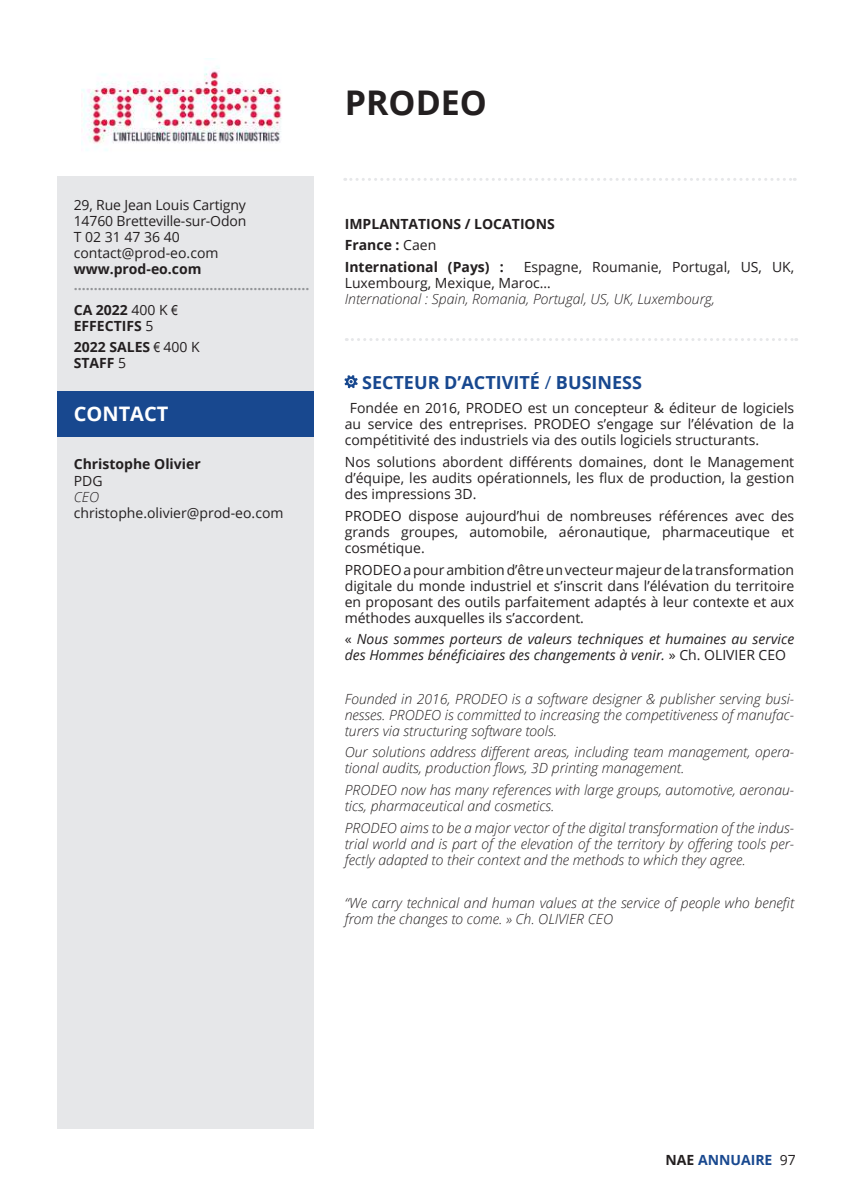
<style>
.page{position:relative;width:851px;height:1191px;background:#fff}
.page>*{position:absolute;margin:0;border:0;box-sizing:border-box;transform-origin:0 0}
.t1{font:700 34px "Open Sans";color:#231f20}
.t2{font:700 20px "Open Sans";color:#fff}
.t3{font:700 18px "Open Sans";color:#18488f}
.t4{font:14px/16px "Open Sans";color:#231f20;text-align:justify}
.t5{font:italic 300 14px/16px "Open Sans";color:#231f20}
.t6{font:700 14px/21.6px "Open Sans";color:#231f20}
.t7{font:italic 14px/16px "Open Sans";color:#231f20}
.t8{font:700 14px/24.6px "Open Sans";color:#939598}
.t9{font:700 14px "Open Sans";color:#18488f}
.s1{color:#231f20}
.s2{font-weight:400;color:#231f20}
.s3{font-family:"Arial Narrow";font-weight:400;color:#231f20}
.s4{font-weight:400}
.s5{font-family:"Arial Narrow";font-weight:400}
.s6{font-style:normal}
</style>
<div class="page">
<svg style="left:345px;top:178px;width:450px;height:3px"></svg>
<div style="left:57px;top:176px;width:256px;height:952px;background:#e6e7e9"></div>
<svg style="left:345px;top:375px;width:12px;height:13px"></svg>
<div style="left:57px;top:391px;width:256px;height:45px;background:#18488f"></div>
<svg style="left:346px;top:338px;width:450px;height:3px"></svg>
<img style="left:81px;top:66px;width:201px;height:85px">
<p class="t4" style="left:74px;top:196px;width:174px;text-align:left">29, Rue Jean Louis Cartigny<br>14760 Bretteville-sur-Odon<br>T 02 31 47 36 40 contact@prod-eo.com</p>
<p class="t6" style="left:74px;top:258px;width:129px">www.prod-eo.com</p>
<p class="t8" style="left:74px;top:272px;width:237px">...........................................................<br><span class="s1">CA 2022</span> <span class="s2">400 K</span> <span class="s3">€</span></p>
<p class="t6" style="left:74px;top:314px;width:127px">EFFECTIFS <span class="s4">5<br></span>2022 SALES <span class="s5">€</span> <span class="s4">400 K</span></p>
<p class="t6" style="left:74px;top:352px;width:54px">STAFF <span class="s4">5</span></p>
<h2 class="t2" style="left:74px;top:400px;width:96px">CONTACT</h2>
<p class="t6" style="left:74px;top:453px;width:128px">Christophe Olivier</p>
<p class="t4" style="left:74px;top:472px;width:30px">PDG</p>
<p class="t5" style="left:74px;top:488px;width:27px">CEO</p>
<p class="t4" style="left:74px;top:504px;width:211px">christophe.olivier@prod-eo.com</p>
<h1 class="t1" style="left:345px;top:79px;width:144px">PRODEO</h1>
<p class="t6" style="left:345px;top:212px;width:212px">IMPLANTATIONS / LOCATIONS<br>France : <span class="s4">Caen<br></span>International (Pays) :</p>
<p class="t4" style="left:345px;top:258px;width:451px;text-indent:179px">Espagne, Roumanie, Portugal, US, UK,<br>Luxembourg, Mexique, Maroc…</p>
<p class="t5" style="left:345px;top:290px;width:371px">International : Spain, Romania, Portugal, US, UK, Luxembourg,</p>
<p class="t3" style="left:362px;top:370px;width:281px">SECTEUR D’ACTIVITÉ <span class="s4">/</span> BUSINESS</p>
<p class="t4" style="left:345px;top:400px;width:451px;text-indent:5px">Fondée en 2016, PRODEO est un concepteur &amp; éditeur de logiciels au service des entreprises. PRODEO s’engage sur l’élévation de la compétitivité des industriels via des outils logiciels structurants.</p>
<p class="t4" style="left:345px;top:454px;width:451px">Nos solutions abordent différents domaines, dont le Management d’équipe, les audits opérationnels, les flux de production, la gestion des impressions 3D.</p>
<p class="t4" style="left:345px;top:507px;width:451px">PRODEO dispose aujourd’hui de nombreuses références avec des grands groupes, automobile, aéronautique, pharmaceutique et cosmétique.</p>
<p class="t4" style="left:345px;top:561px;width:451px">PRODEO a pour ambition d’être un vecteur majeur de la transformation digitale du monde industriel et s’inscrit dans l’élévation du territoire en proposant des outils parfaitement adaptés à leur contexte et aux méthodes auxquelles ils s’accordent.</p>
<p class="t7" style="left:345px;top:631px;width:451px"><span class="s6">«</span> Nous sommes porteurs de valeurs techniques et humaines au service des Hommes bénéficiaires des changements à venir. <span class="s6">» Ch. OLIVIER CEO</span></p>
<p class="t5" style="left:345px;top:690px;width:451px;text-align:justify">Founded in 2016, PRODEO is a software designer &amp; publisher serving busi&shy;nesses. PRODEO is committed to increasing the competitiveness of manufac&shy;turers via structuring software tools.</p>
<p class="t5" style="left:345px;top:743px;width:451px">Our solutions address different areas, including team management, opera&shy;tional audits, production flows, 3D printing management.</p>
<p class="t5" style="left:345px;top:781px;width:451px">PRODEO now has many references with large groups, automotive, aeronau&shy;tics, pharmaceutical and cosmetics.</p>
<p class="t5" style="left:345px;top:819px;width:451px;text-align:justify">PRODEO aims to be a major vector of the digital transformation of the indus&shy;trial world and is part of the elevation of the territory by offering tools per&shy;fectly adapted to their context and the methods to which they agree.</p>
<p class="t5" style="left:345px;top:894px;width:451px">“We carry technical and human values at the service of people who benefit from the changes to come. » Ch. OLIVIER CEO</p>
<p class="t9" style="left:665px;top:1150px;width:132px"><span class="s1">NAE</span> ANNUAIRE <span class="s2">97</span></p>
</div>
